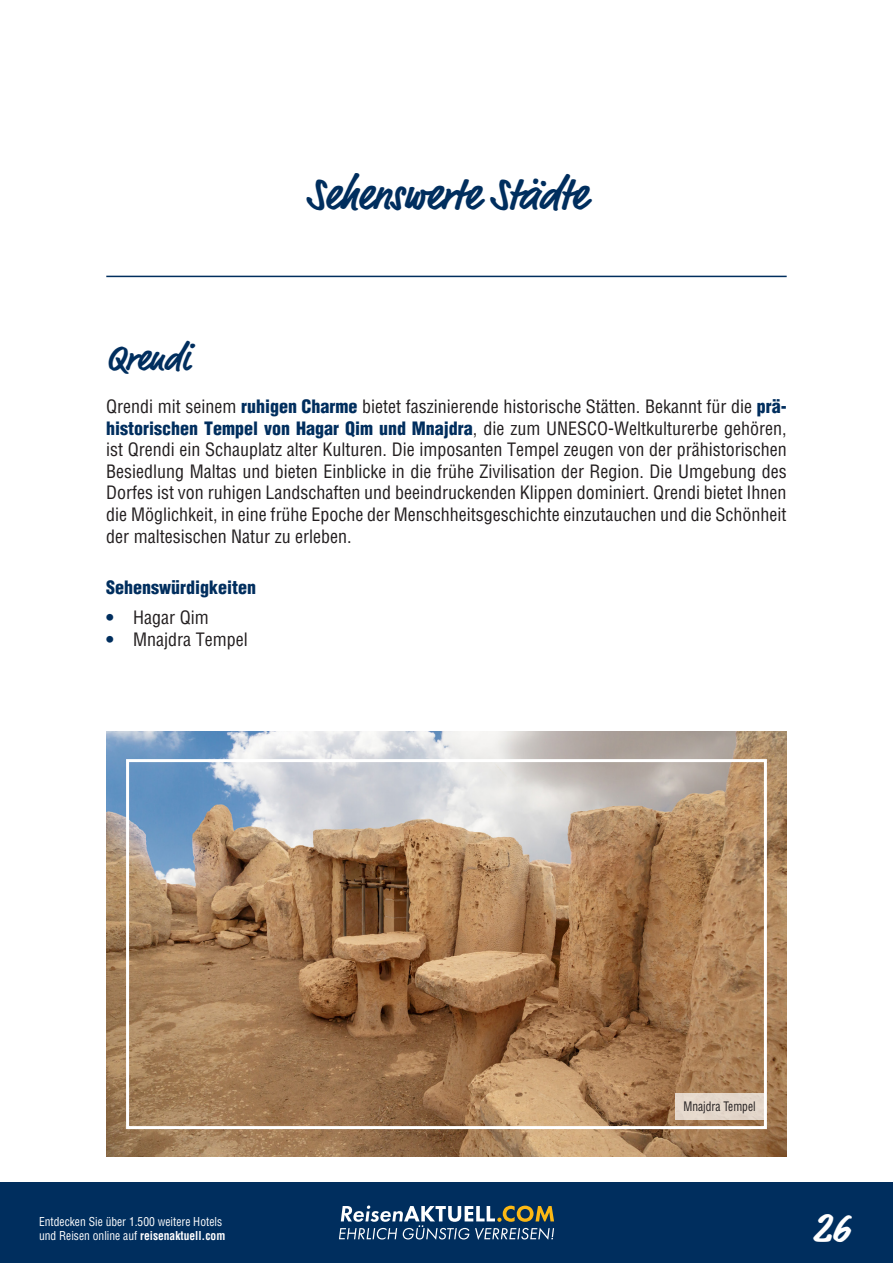
<style>
.page{position:relative;width:893px;height:1263px;background:#fff}
.page>*{position:absolute;margin:0;border:0;box-sizing:border-box;transform-origin:0 0}
.t1{font:700 45px "Market Pro";letter-spacing:-.005em;color:#002e5e;scale:.95 1}
.t2{font:700 42px "Market Pro";color:#fff}
.t3{font:700 37.5px "Market Pro";letter-spacing:-.005em;color:#002e5e;scale:.95 1}
.t4{font:condensed 18px/21.6px "Helvetica LT Std";color:#231f20;text-align:justify}
.t5{font:900 condensed 18px "Helvetica LT Std";color:#002e5e}
.t6{font:condensed 12.75px "Helvetica LT Std";color:#231f20;scale:.9 1}
.t7{font:condensed 12px/14.4px "Helvetica LT Std";color:#fff;scale:.96 1}
.s1{font-weight:900;color:#002e5e}
.s2{font-weight:700}
</style>
<div class="page">
<hr style="left:106px;top:276px;width:681px;height:1px;background:#002e5e">
<div style="left:0;top:1182px;width:893px;height:81px;background:#002e5e"></div>
<svg style="left:339px;top:1205px;width:215px;height:35px"></svg>
<img style="left:106px;top:731px;width:681px;height:426px">
<div style="left:126px;top:759px;width:641px;height:370px;border:3px solid #fff"></div>
<div style="left:675px;top:1093px;width:89px;height:26px;background:#e5d8cb"></div>
<h1 class="t1" style="left:306px;top:163px;width:297px">Sehenswerte Städte</h1>
<h3 class="t3" style="left:106px;top:332px;width:89px">Qrendi</h3>
<p class="t4" style="left:106px;top:396px;width:682px">Qrendi mit seinem <span class="s1">ruhigen Charme</span> bietet faszinierende historische Stätten. Bekannt für die <span class="s1">prä&shy;historischen Tempel von Hagar Qim und Mnajdra</span>, die zum UNESCO-Weltkulturerbe gehören, ist Qrendi ein Schauplatz alter Kulturen. Die imposanten Tempel zeugen von der prähistorischen Besiedlung Maltas und bieten Einblicke in die frühe Zivilisation der Region. Die Umgebung des Dorfes ist von ruhigen Landschaften und beeindruckenden Klippen dominiert. Qrendi bietet Ihnen die Möglichkeit, in eine frühe Epoche der Menschheitsgeschichte einzutauchen und die Schönheit der maltesischen Natur zu erleben.</p>
<p class="t5" style="left:106px;top:576px;width:151px">Sehenswürdigkeiten</p>
<p class="t4" style="left:106px;top:607px;width:104px"><span class="s1">•</span> Hagar Qim</p>
<p class="t4" style="left:106px;top:629px;width:143px"><span class="s1">•</span> Mnajdra Tempel</p>
<p class="t6" style="left:684px;top:1098px;width:82px">Mnajdra Tempel</p>
<p class="t7" style="left:39px;top:1214px;width:195px">Entdecken Sie über 1.500 weitere Hotels und Reisen online auf <span class="s2">reisenaktuell.com</span></p>
<h2 class="t2" style="left:813px;top:1198px;width:39px">26</h2>
</div>
